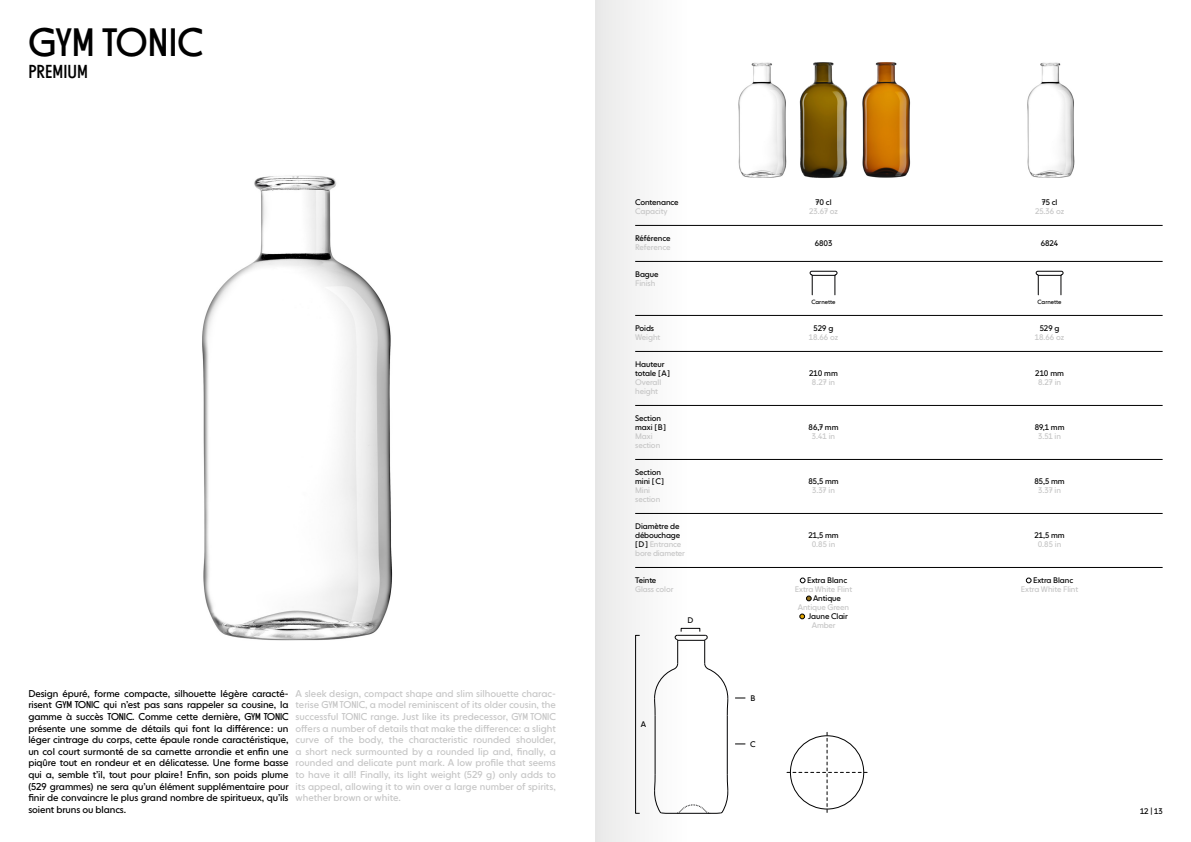
<style>
.page{position:relative;width:1191px;height:842px;background:#fff}
.page>*{position:absolute;margin:0;border:0;box-sizing:border-box;transform-origin:0 0}
.t1{font:39px "NEXT Poster";letter-spacing:-.005em;color:#000}
.t2{font:18.5px "NEXT Poster";letter-spacing:.005em;color:#000}
.t3{font:9.8px/11.6px "NEXT Book";letter-spacing:-.01em;color:#000;text-align:justify}
.t4{font:9.8px/11.6px "NEXT Book";color:#c6c6c6;text-align:justify}
.t5{font:8px/9px "NEXT Book";letter-spacing:-.01em;color:#000}
.t6{font:8px/9px "NEXT Book";letter-spacing:-.01em;color:#c6c6c6}
.t7{font:6px "NEXT Book";color:#000}
.s1{font-family:"NEXT Poster"}
.s2{color:#c6c6c6}
</style>
<div class="page">
<div style="left:595px;top:0;width:91px;height:842px;background:#f4f4f4"></div>
<hr style="left:635px;top:225px;width:527px;height:1px;background:#000">
<hr style="left:635px;top:261px;width:527px;height:1px;background:#000">
<hr style="left:635px;top:315px;width:527px;height:1px;background:#000">
<hr style="left:635px;top:351px;width:527px;height:1px;background:#000">
<hr style="left:635px;top:405px;width:527px;height:1px;background:#000">
<hr style="left:635px;top:459px;width:527px;height:1px;background:#000">
<hr style="left:635px;top:513px;width:527px;height:1px;background:#000">
<hr style="left:635px;top:567px;width:527px;height:1px;background:#000">
<svg style="left:800px;top:578px;width:5px;height:5px"></svg>
<svg style="left:806px;top:596px;width:5px;height:5px"></svg>
<svg style="left:799px;top:614px;width:6px;height:5px"></svg>
<svg style="left:1026px;top:578px;width:5px;height:5px"></svg>
<img style="left:799px;top:62px;width:49px;height:116px">
<img style="left:862px;top:62px;width:49px;height:116px">
<img style="left:738px;top:62px;width:49px;height:116px">
<img style="left:1027px;top:62px;width:48px;height:116px">
<img style="left:202px;top:175px;width:191px;height:466px">
<div style="left:681px;top:628px;width:19px;height:4px;border:1px solid #020203"></div>
<div style="left:635px;top:635px;width:5px;height:178px;border:1px solid #020203"></div>
<svg style="left:787px;top:732px;width:80px;height:80px"></svg>
<svg style="left:654px;top:635px;width:74px;height:179px"></svg>
<svg style="left:809px;top:271px;width:28px;height:24px"></svg>
<svg style="left:1035px;top:271px;width:28px;height:24px"></svg>
<h1 class="t1" style="left:28px;top:19px;width:176px">GYM TONIC</h1>
<h2 class="t2" style="left:28px;top:61px;width:61px">PREMIUM</h2>
<p class="t3" style="left:28px;top:687px;width:262px">Design épuré, forme compacte, silhouette légère caracté&shy;risent <span class="s1">GYM TONIC</span> qui n’est pas sans rappeler sa cousine, la gamme à succès <span class="s1">TONIC</span>. Comme cette dernière, <span class="s1">GYM TONIC </span>présente une somme de détails qui font la différence : un léger cintrage du corps, cette épaule ronde caractéristique, un col court surmonté de sa carnette arrondie et enfin une piqûre tout en rondeur et en délicatesse. Une forme basse qui a, semble t’il, tout pour plaire ! Enfin, son poids plume (529 grammes) ne sera qu’un élément supplémentaire pour finir de convaincre le plus grand nombre de spiritueux, qu’ils soient bruns ou blancs.</p>
<p class="t4" style="left:296px;top:687px;width:262px">A sleek design, compact shape and slim silhouette charac&shy;terise <span class="s1">GYM TONIC</span>, a model reminiscent of its older cousin, the successful <span class="s1">TONIC</span> range. Just like its predecessor, <span class="s1">GYM TONIC </span>offers a number of details that make the difference: a slight curve of the body, the characteristic rounded shoulder, a short neck surmounted by a rounded lip and, finally, a rounded and delicate punt mark. A low profile that seems to have it all! Finally, its light weight (529 g) only adds to its appeal, allowing it to win over a large number of spirits, whether brown or white.</p>
<p class="t5" style="left:635px;top:198px;width:45px">Contenance</p>
<p class="t6" style="left:635px;top:207px;width:34px">Capacity</p>
<p class="t5" style="left:635px;top:234px;width:37px">Référence</p>
<p class="t6" style="left:635px;top:243px;width:37px">Reference</p>
<p class="t5" style="left:635px;top:270px;width:25px">Bague</p>
<p class="t6" style="left:635px;top:279px;width:22px">Finish</p>
<p class="t5" style="left:635px;top:324px;width:20px">Poids</p>
<p class="t6" style="left:635px;top:333px;width:27px">Weight</p>
<p class="t5" style="left:635px;top:360px;width:37px">Hauteur totale [ A ]</p>
<p class="t6" style="left:635px;top:378px;width:28px">Overall height</p>
<p class="t5" style="left:635px;top:414px;width:32px">Section maxi [ B ]</p>
<p class="t6" style="left:635px;top:432px;width:27px">Maxi section</p>
<p class="t5" style="left:635px;top:468px;width:31px">Section mini [ C ]</p>
<p class="t6" style="left:635px;top:486px;width:27px">Mini section</p>
<p class="t5" style="left:635px;top:522px;width:51px">Diamètre de débouchage<br>[ D ] <span class="s2">Entrance bore diameter</span></p>
<p class="t5" style="left:635px;top:576px;width:23px">Teinte</p>
<p class="t6" style="left:635px;top:585px;width:40px">Glass color</p>
<p class="t5" style="left:641px;top:720px;width:7px">A</p>
<p class="t5" style="left:687px;top:616px;width:7px">D</p>
<p class="t5" style="left:750px;top:693px;width:6px">B</p>
<p class="t5" style="left:750px;top:739px;width:7px">C</p>
<p class="t5" style="left:815px;top:198px;width:18px">70 cl</p>
<p class="t6" style="left:809px;top:207px;width:30px">23.67 oz</p>
<p class="t5" style="left:815px;top:239px;width:19px">6803</p>
<p class="t5" style="left:1041px;top:198px;width:17px">75 cl</p>
<p class="t6" style="left:1035px;top:207px;width:31px">25.36 oz</p>
<p class="t5" style="left:1041px;top:239px;width:19px">6824</p>
<p class="t7" style="left:811px;top:298px;width:25px">Carnette</p>
<p class="t7" style="left:1037px;top:298px;width:25px">Carnette</p>
<p class="t5" style="left:813px;top:324px;width:21px">529 g</p>
<p class="t6" style="left:809px;top:333px;width:31px">18.66 oz</p>
<p class="t5" style="left:809px;top:369px;width:30px">210 mm</p>
<p class="t6" style="left:812px;top:378px;width:25px">8.27 in</p>
<p class="t5" style="left:808px;top:423px;width:31px">86,7 mm</p>
<p class="t6" style="left:812px;top:432px;width:25px">3.41 in</p>
<p class="t5" style="left:808px;top:477px;width:32px">85,5 mm</p>
<p class="t6" style="left:812px;top:486px;width:24px">3.37 in</p>
<p class="t5" style="left:808px;top:531px;width:32px">21,5 mm</p>
<p class="t6" style="left:812px;top:540px;width:25px">0.85 in</p>
<p class="t5" style="left:807px;top:576px;width:42px">Extra Blanc</p>
<p class="t6" style="left:795px;top:585px;width:59px">Extra White Flint</p>
<p class="t5" style="left:813px;top:594px;width:29px">Antique</p>
<p class="t6" style="left:798px;top:603px;width:53px">Antique Green</p>
<p class="t5" style="left:808px;top:612px;width:41px">Jaune Clair</p>
<p class="t6" style="left:812px;top:621px;width:25px">Amber</p>
<p class="t5" style="left:1039px;top:324px;width:21px">529 g</p>
<p class="t6" style="left:1035px;top:333px;width:31px">18.66 oz</p>
<p class="t5" style="left:1035px;top:369px;width:30px">210 mm</p>
<p class="t6" style="left:1038px;top:378px;width:25px">8.27 in</p>
<p class="t5" style="left:1034px;top:423px;width:31px">89,1 mm</p>
<p class="t6" style="left:1038px;top:432px;width:25px">3.51 in</p>
<p class="t5" style="left:1034px;top:477px;width:32px">85,5 mm</p>
<p class="t6" style="left:1038px;top:486px;width:24px">3.37 in</p>
<p class="t5" style="left:1034px;top:531px;width:32px">21,5 mm</p>
<p class="t6" style="left:1038px;top:540px;width:25px">0.85 in</p>
<p class="t5" style="left:1033px;top:576px;width:42px">Extra Blanc</p>
<p class="t6" style="left:1021px;top:585px;width:59px">Extra White Flint</p>
<p class="t5" style="left:1140px;top:806px;width:24px">12 | 13</p>
</div>
